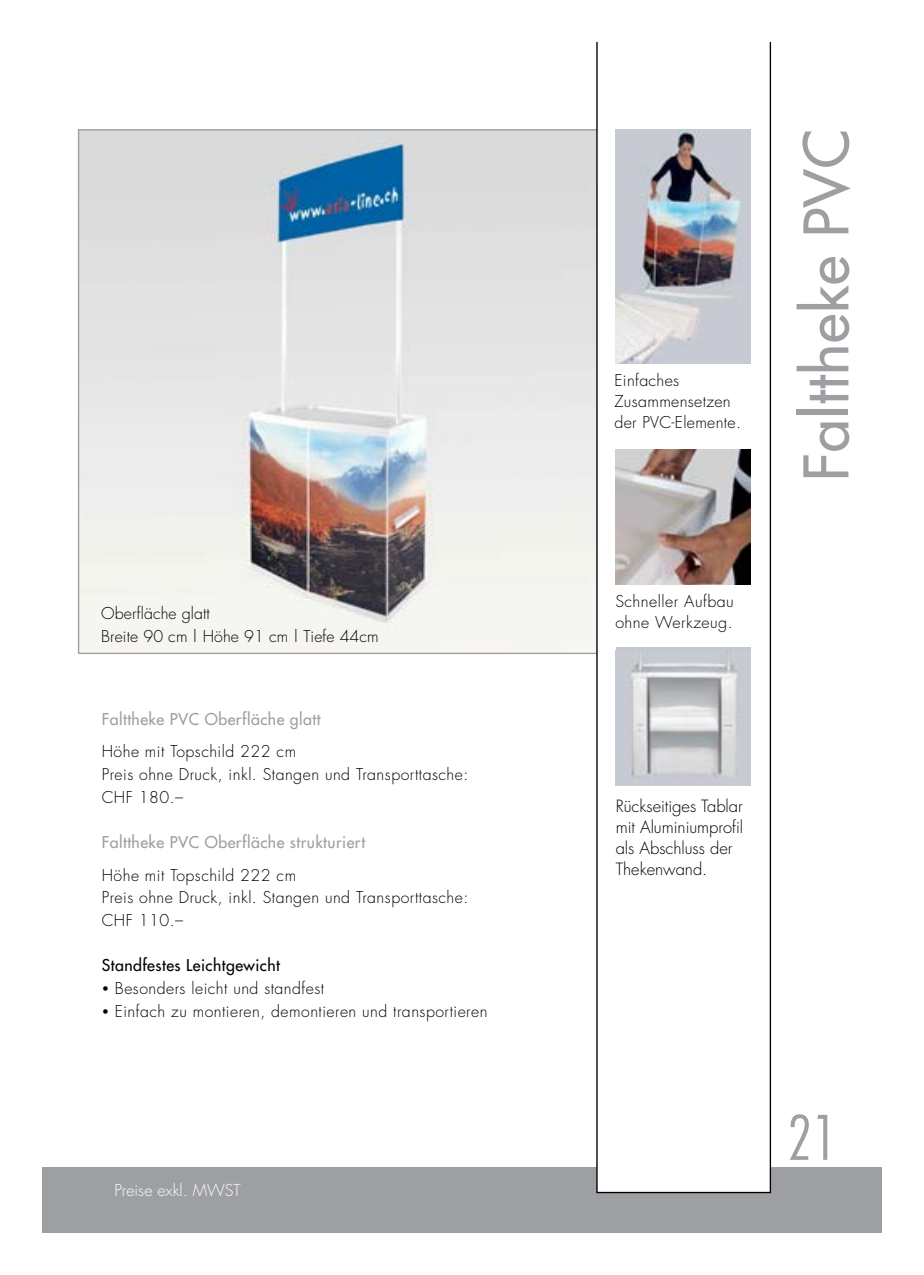
<style>
.page{position:relative;width:924px;height:1275px;background:#fff}
.page>*{position:absolute;margin:0;border:0;box-sizing:border-box;transform-origin:0 0}
.t1{font:59.6px "Futura";letter-spacing:.01em;color:#9d9fa2}
.t2{font:300 condensed 59.6px "Futura";color:#9d9fa2}
.t3{font:300 16.4px/21px "Futura";color:#000}
.t4{font:300 16px "Futura";color:#fff}
.t5{font:300 15.8px/22.6px "Futura";letter-spacing:.03em;color:#000}
.t6{font:15.8px "Futura";letter-spacing:.03em;color:#9d9fa2}
.t7{font:300 15.8px/22.6px "Futura";letter-spacing:.005em;color:#000}
.t8{font:15.8px "Futura";letter-spacing:.03em;color:#000}
.s1{font-size:12px}
</style>
<div class="page">
<img style="left:80px;top:131px;width:516px;height:521px">
<div style="left:42px;top:1167px;width:839px;height:66px;background:#9d9fa2"></div>
<svg style="left:596px;top:42px;width:174px;height:1151px"></svg>
<img style="left:615px;top:130px;width:135px;height:234px">
<div style="left:615px;top:646px;width:135px;height:135px;background:#c4c8ca"></div>
<img style="left:615px;top:651px;width:135px;height:134px">
<img style="left:615px;top:450px;width:135px;height:134px">
<p class="t7" style="left:101px;top:602px;width:279px">Oberfläche glatt<br>Breite 90 cm | Höhe 91 cm | Tiefe 44cm</p>
<p class="t6" style="left:102px;top:708px;width:220px">Falttheke PVC Oberfläche glatt</p>
<p class="t5" style="left:102px;top:740px;width:368px">Höhe mit Topschild 222 cm<br>Preis ohne Druck, inkl. Stangen und Transporttasche:<br>CHF 180.–</p>
<p class="t6" style="left:102px;top:832px;width:265px">Falttheke PVC Oberfläche strukturiert</p>
<p class="t5" style="left:102px;top:864px;width:368px">Höhe mit Topschild 222 cm<br>Preis ohne Druck, inkl. Stangen und Transporttasche:<br>CHF 110.–</p>
<p class="t8" style="left:102px;top:955px;width:180px">Standfestes Leichtgewicht</p>
<p class="t5" style="left:102px;top:977px;width:224px"><span class="s1">•</span> Besonders leicht und standfest</p>
<p class="t5" style="left:102px;top:1000px;width:387px"><span class="s1">•</span> Einfach zu montieren, demontieren und transportieren</p>
<p class="t4" style="left:114px;top:1179px;width:128px">Preise exkl. MWST</p>
<p class="t5" style="left:614px;top:370px;width:128px;line-height:21px">Einfaches<br>Zusammensetzen der PVC-Elemente.</p>
<p class="t5" style="left:615px;top:591px;width:120px;line-height:21px">Schneller Aufbau ohne Werkzeug.</p>
<h1 class="t1" style="left:787px;top:481px;width:354px;rotate:-90deg">Falttheke PVC</h1>
<p class="t3" style="left:615px;top:796px;width:129px">Rückseitiges Tablar mit Aluminiumprofil als Abschluss der<br>Thekenwand.</p>
<h1 class="t2" style="left:787px;top:1100px;width:51px">21</h1>
</div>
